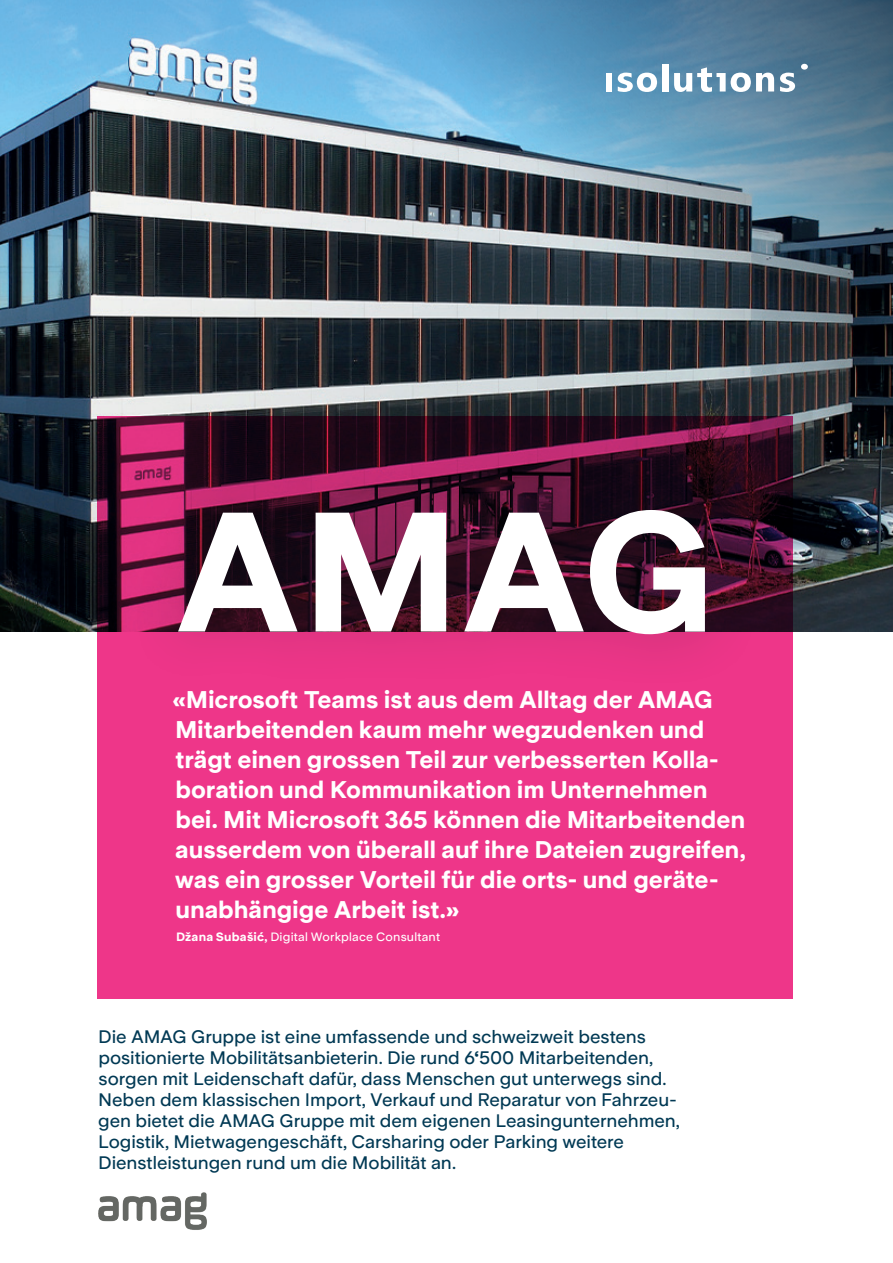
<style>
.page{position:relative;width:893px;height:1263px;background:#fff}
.page>*{position:absolute;margin:0;border:0;box-sizing:border-box;transform-origin:0 0}
.t1{font:168.75px "Universal Sans 900";color:#fff}
.t2{font:24px/30px "Universal Sans 900";letter-spacing:-.005em;color:#fff}
.t3{font:18px/21px "Universal Sans 600";letter-spacing:-.005em;color:#013954}
.t4{font:12px "Universal Sans 600";letter-spacing:.015em;color:#fff}
.s1{font-family:"Universal Sans 900"}
</style>
<div class="page">
<img style="left:0;top:0;width:893px;height:631px">
<div style="left:98px;top:417px;width:695px;height:582px;background:#ee3689"></div>
<img style="left:319px;top:0;width:574px;height:562px">
<div style="left:801px;top:64px;width:7px;height:6px;background:#fff;border-radius:50%"></div>
<svg style="left:618px;top:73px;width:39px;height:19px"></svg>
<div style="left:662px;top:64px;width:6px;height:28px;background:#fff"></div>
<div style="left:606px;top:73px;width:6px;height:19px;background:#fff"></div>
<svg style="left:674px;top:67px;width:121px;height:25px"></svg>
<img style="left:98px;top:1192px;width:109px;height:38px">
<div style="left:125px;top:452px;width:639px;height:240px;background:#231f20;opacity:.25"></div>
<h1 class="t1" style="left:174px;top:476px;width:543px">AMAG</h1>
<p class="t2" style="left:172px;top:685px;width:575px">«Microsoft Teams ist aus dem Alltag der AMAG Mitarbeitenden kaum mehr wegzudenken und trägt einen grossen Teil zur verbesserten Kolla&shy;boration und Kommunikation im Unternehmen bei. Mit Microsoft 365 können die Mitarbeitenden ausserdem von überall auf ihre Dateien zugreifen, was ein grosser Vorteil für die orts- und geräte&shy;unabhängige Arbeit ist.»</p>
<p class="t4" style="left:176px;top:929px;width:266px"><span class="s1">Džana Subašić,</span> Digital Workplace Consultant</p>
<p class="t3" style="left:98px;top:1026px;width:583px">Die AMAG Gruppe ist eine umfassende und schweizweit bestens positionierte Mobilitätsanbieterin. Die rund 6<span class="s1">‘</span>500 Mitarbeitenden, sorgen mit Leidenschaft dafür, dass Menschen gut unterwegs sind.<br>Neben dem klassischen Import, Verkauf und Reparatur von Fahrzeu&shy;gen bietet die AMAG Gruppe mit dem eigenen Leasingunternehmen, Logistik, Mietwagengeschäft, Carsharing oder Parking weitere Dienstleistungen rund um die Mobilität an.</p>
</div>
